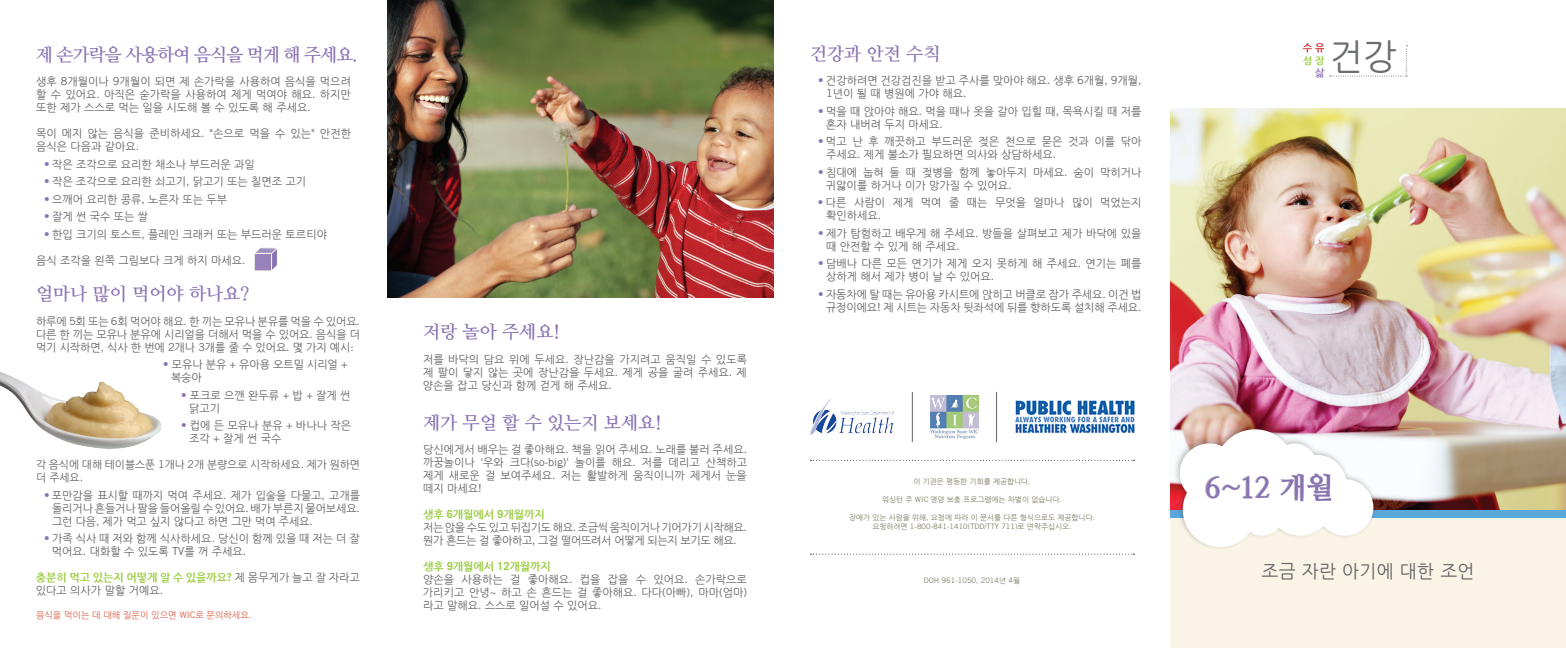
<style>
.page{position:relative;width:1566px;height:648px;background:#fff}
.page>*{position:absolute;margin:0;border:0;box-sizing:border-box;transform-origin:0 0}
.t1{font:35.6px "Nanum Gothic";color:#6c6d70}
.t2{font:800 29px "Nanum Myeongjo";color:#8972b3}
.t3{font:700 18px "Nanum Myeongjo";color:#8972b3}
.t4{font:700 18px "Nanum Myeongjo";letter-spacing:-.04em;color:#8972b3}
.t5{font:18px "Nanum Gothic";letter-spacing:.02em;color:#636366}
.t6{font:11px/13px "Nanum Gothic";color:#636366}
.t7{font:11px/13px "Nanum Gothic";letter-spacing:-.03em;color:#636366}
.t8{font:11px "Nanum Gothic";letter-spacing:.305em;color:#636366}
.t9{font:10.8px/13px "Nanum Gothic";color:#636366}
.t10{font:700 10.1px "Nanum Gothic";color:#d1232a}
.t11{font:700 10.1px "Nanum Gothic";color:#99ca3b}
.t12{font:700 10.1px "Nanum Gothic";color:#8972b3}
.t13{font:9px "Nanum Gothic";color:#db634b}
.t14{font:7.5px "Nanum Gothic";color:#837c67}
.t15{font:7.5px "Trade Gothic LT Std";color:#837c67}
.s1{font-family:"Trade Gothic LT Std"}
.s2{font-family:"Trade Gothic LT Std";color:#8972b3}
.s3{font-weight:700;color:#99ca3b}
.s4{font-family:"Trade Gothic LT Std";font-weight:700;color:#99ca3b}
.s5{font-family:"Nanum Gothic"}
</style>
<div class="page">
<svg style="left:810px;top:460px;width:325px;height:1px"></svg>
<svg style="left:810px;top:554px;width:325px;height:1px"></svg>
<img style="left:930px;top:396px;width:49px;height:43px">
<img style="left:810px;top:399px;width:84px;height:36px">
<img style="left:1015px;top:401px;width:120px;height:32px">
<hr style="left:912px;top:392px;width:1px;height:50px;background:#636366">
<hr style="left:996px;top:392px;width:1px;height:50px;background:#636366">
<img style="left:387px;top:0;width:387px;height:297px">
<div style="left:1170px;top:507px;width:396px;height:141px;background:#f9f4e5"></div>
<img style="left:1170px;top:109px;width:396px;height:401px">
<div style="left:1170px;top:510px;width:396px;height:8px;background:#5ba8dc"></div>
<div style="left:1174px;top:423px;width:203px;height:127px;background:#231f20;opacity:.25"></div>
<svg style="left:1180px;top:429px;width:193px;height:118px"></svg>
<div style="left:1206px;top:473px;width:125px;height:28px;background:#231f20;opacity:.25"></div>
<svg style="left:254px;top:247px;width:24px;height:24px"></svg>
<img style="left:0;top:371px;width:162px;height:78px">
<svg style="left:1330px;top:45px;width:77px;height:32px"></svg>
<h3 class="t4" style="left:36px;top:43px;width:323px">제 손가락을 사용하여 음식을 먹게 해 주세요.</h3>
<p class="t6" style="left:36px;top:75px;width:317px;text-align:justify">생후 <span class="s1">8</span>개월이나 <span class="s1">9</span>개월이 되면 제 손가락을 사용하여 음식을 먹으려 할 수 있어요<span class="s1">.</span> 아직은 숟가락을 사용하여 제게 먹여야 해요<span class="s1">.</span> 하지만 또한 제가 스스로 먹는 일을 시도해 볼 수 있도록 해 주세요<span class="s1">.</span></p>
<p class="t6" style="left:36px;top:127px;width:317px">목이 메지 않는 음식을 준비하세요<span class="s1">. "</span>손으로 먹을 수 있는<span class="s1">"</span> 안전한 음식은 다음과 같아요<span class="s1">.</span></p>
<p class="t6" style="left:44px;top:158px;width:212px"><span class="s2">•</span> 작은 조각으로 요리한 채소나 부드러운 과일</p>
<p class="t6" style="left:44px;top:175px;width:264px"><span class="s2">•</span> 작은 조각으로 요리한 쇠고기<span class="s1">,</span> 닭고기 또는 칠면조 고기</p>
<p class="t6" style="left:44px;top:193px;width:185px"><span class="s2">•</span> 으깨어 요리한 콩류<span class="s1">,</span> 노른자 또는 두부</p>
<p class="t8" style="left:44px;top:211px;width:106px"><span class="s2">•</span> 잘게썬국수또는쌀</p>
<p class="t6" style="left:44px;top:228px;width:284px"><span class="s2">•</span> 한입 크기의 토스트<span class="s1">,</span> 플레인 크래커 또는 부드러운 토르티야</p>
<p class="t6" style="left:36px;top:254px;width:211px">음식 조각을 왼쪽 그림보다 크게 하지 마세요<span class="s1">.</span></p>
<h3 class="t3" style="left:36px;top:283px;width:215px">얼마나 많이 먹어야 하나요?</h3>
<p class="t6" style="left:36px;top:315px;width:326px;text-align:justify">하루에 <span class="s1">5</span>회 또는 <span class="s1">6</span>회 먹어야 해요<span class="s1">.</span> 한 끼는 모유나 분유를 먹을 수 있어요<span class="s1">. </span>다른 한 끼는 모유나 분유에 시리얼을 더해서 먹을 수 있어요<span class="s1">.</span> 음식을 더 먹기 시작하면<span class="s1">,</span> 식사 한 번에 <span class="s1">2</span>개나 <span class="s1">3</span>개를 줄 수 있어요<span class="s1">.</span> 몇 가지 예시<span class="s1">:</span></p>
<p class="t6" style="left:171px;top:358px;width:178px;text-indent:-8px"><span class="s2">•</span> 모유나 분유 <span class="s1">+</span> 유아용 오트밀 시리얼 <span class="s1">+ </span>복숭아</p>
<p class="t6" style="left:189px;top:389px;width:163px;text-indent:-8px"><span class="s2">•</span> 포크로 으깬 완두류 <span class="s1">+</span> 밥 <span class="s1">+</span> 잘게 썬 닭고기</p>
<p class="t6" style="left:189px;top:419px;width:164px;text-indent:-8px"><span class="s2">•</span> 컵에 든 모유나 분유 <span class="s1">+</span> 바나나 작은 조각 <span class="s1">+</span> 잘게 썬 국수</p>
<p class="t9" style="left:36px;top:458px;width:326px">각 음식에 대해 테이블스푼 <span class="s1">1</span>개나 <span class="s1">2</span>개 분량으로 시작하세요<span class="s1">.</span> 제가 원하면 더 주세요<span class="s1">.</span></p>
<p class="t6" style="left:52px;top:489px;width:310px;text-align:justify;text-indent:-8px"><span class="s2">•</span> 포만감을 표시할 때까지 먹여 주세요<span class="s1">.</span> 제가 입술을 다물고<span class="s1">,</span> 고개를 돌리거나 흔들거나 팔을 들어올릴 수 있어요<span class="s1">.</span> 배가 부른지 물어보세요<span class="s1">. </span>그런 다음<span class="s1">,</span> 제가 먹고 싶지 않다고 하면 그만 먹여 주세요<span class="s1">.</span></p>
<p class="t6" style="left:52px;top:532px;width:309px;text-indent:-8px"><span class="s2">•</span> 가족 식사 때 저와 함께 식사하세요<span class="s1">.</span> 당신이 함께 있을 때 저는 더 잘 먹어요<span class="s1">.</span> 대화할 수 있도록 <span class="s1">TV</span>를 꺼 주세요<span class="s1">.</span></p>
<p class="t6" style="left:36px;top:571px;width:326px"><span class="s3">충분히 먹고 있는지 어떻게 알 수 있을까요</span><span class="s4">?</span> 제 몸무게가 늘고 잘 자라고 있다고 의사가 말할 거예요<span class="s1">.</span></p>
<p class="t13" style="left:36px;top:611px;width:217px">음식을 먹이는 데 대해 질문이 있으면 <span class="s1">WIC</span>로 문의하세요<span class="s1">.</span></p>
<h3 class="t3" style="left:423px;top:321px;width:139px">저랑 놀아 주세요!</h3>
<p class="t6" style="left:423px;top:353px;width:326px;text-align:justify">저를 바닥의 담요 위에 두세요<span class="s1">.</span> 장난감을 가지려고 움직일 수 있도록 제 팔이 닿지 않는 곳에 장난감을 두세요<span class="s1">.</span> 제게 공을 굴려 주세요<span class="s1">.</span> 제 양손을 잡고 당신과 함께 걷게 해 주세요<span class="s1">.</span></p>
<h3 class="t3" style="left:423px;top:411px;width:240px">제가 무얼 할 수 있는지 보세요!</h3>
<p class="t6" style="left:423px;top:443px;width:326px;text-align:justify">당신에게서 배우는 걸 좋아해요<span class="s1">.</span> 책을 읽어 주세요<span class="s1">.</span> 노래를 불러 주세요<span class="s1">. </span>까꿍놀이나 <span class="s1">'</span>우와 크다<span class="s1">(so-big)'</span> 놀이를 해요<span class="s1">.</span> 저를 데리고 산책하고 제게 새로운 걸 보여주세요<span class="s1">.</span> 저는 활발하게 움직이니까 제게서 눈을 떼지 마세요<span class="s1">!</span></p>
<p class="t7" style="left:423px;top:508px;width:326px"><span class="s3">생후</span> <span class="s4">6</span><span class="s3">개월에서</span> <span class="s4">9</span><span class="s3">개월까지<br></span>저는 앉을 수도 있고 뒤집기도 해요<span class="s1">.</span> 조금씩 움직이거나 기어가기 시작해요<span class="s1">. </span>뭔가 흔드는 걸 좋아하고<span class="s1">,</span> 그걸 떨어뜨려서 어떻게 되는지 보기도 해요<span class="s1">.</span></p>
<p class="t6" style="left:423px;top:560px;width:326px"><span class="s3">생후</span> <span class="s4">9</span><span class="s3">개월에서</span> <span class="s4">12</span><span class="s3">개월까지<br></span>양손을 사용하는 걸 좋아해요<span class="s1">.</span> 컵을 잡을 수 있어요<span class="s1">.</span> 손가락으로 가리키고 안녕<span class="s1">~</span> 하고 손 흔드는 걸 좋아해요<span class="s1">.</span> 다다<span class="s1">(</span>아빠<span class="s1">),</span> 마마<span class="s1">(</span>엄마<span class="s1">) </span>라고 말해요<span class="s1">.</span> 스스로 일어설 수 있어요<span class="s1">.</span></p>
<h3 class="t3" style="left:810px;top:42px;width:132px">건강과 안전 수칙</h3>
<p class="t6" style="left:826px;top:74px;width:317px;text-indent:-8px"><span class="s2">•</span> 건강하려면 건강검진을 받고 주사를 맞아야 해요<span class="s1">.</span> 생후 <span class="s1">6</span>개월<span class="s1">, 9</span>개월<span class="s1">,<br>1</span>년이 될 때 병원에 가야 해요<span class="s1">.</span></p>
<p class="t6" style="left:826px;top:105px;width:317px;text-indent:-8px"><span class="s2">•</span> 먹을 때 앉아야 해요<span class="s1">.</span> 먹을 때나 옷을 갈아 입힐 때<span class="s1">,</span> 목욕시킬 때 저를 혼자 내버려 두지 마세요<span class="s1">.</span></p>
<p class="t6" style="left:826px;top:135px;width:317px;text-indent:-8px"><span class="s2">•</span> 먹고 난 후 깨끗하고 부드러운 젖은 천으로 묻은 것과 이를 닦아 주세요<span class="s1">.</span> 제게 불소가 필요하면 의사와 상담하세요<span class="s1">.</span></p>
<p class="t6" style="left:826px;top:166px;width:317px;text-indent:-8px"><span class="s2">•</span> 침대에 눕혀 둘 때 젖병을 함께 놓아두지 마세요<span class="s1">.</span> 숨이 막히거나 귀앓이를 하거나 이가 망가질 수 있어요<span class="s1">.</span></p>
<p class="t6" style="left:826px;top:196px;width:317px;text-indent:-8px"><span class="s2">•</span> 다른 사람이 제게 먹여 줄 때는 무엇을 얼마나 많이 먹었는지 확인하세요<span class="s1">.</span></p>
<p class="t6" style="left:826px;top:227px;width:317px;text-indent:-8px"><span class="s2">•</span> 제가 탐험하고 배우게 해 주세요<span class="s1">.</span> 방들을 살펴보고 제가 바닥에 있을 때 안전할 수 있게 해 주세요<span class="s1">.</span></p>
<p class="t6" style="left:826px;top:257px;width:317px;text-indent:-8px"><span class="s2">•</span> 담배나 다른 모든 연기가 제게 오지 못하게 해 주세요<span class="s1">.</span> 연기는 폐를 상하게 해서 제가 병이 날 수 있어요<span class="s1">.</span></p>
<p class="t6" style="left:818px;top:288px;width:325px;text-align:right"><span class="s2">•</span> 자동차에 탈 때는 유아용 카시트에 앉히고 버클로 잠가 주세요<span class="s1">.</span> 이건 법 규정이에요<span class="s1">!</span> 제 시트는 자동차 뒷좌석에 뒤를 향하도록 설치해 주세요<span class="s1">.</span></p>
<p class="t14" style="left:913px;top:478px;width:119px">이 기관은 평등한 기회를 제공합니다<span class="s1">.</span></p>
<p class="t14" style="left:882px;top:496px;width:181px">워싱턴 주 <span class="s1">WIC</span> 영양 보충 프로그램에는 차별이 없습니다<span class="s1">.</span></p>
<p class="t14" style="left:849px;top:514px;width:247px">장애가 있는 사람을 위해<span class="s1">,</span> 요청에 따라 이 문서를 다른 형식으로도 제공합니다<span class="s1">.</span></p>
<p class="t15" style="left:872px;top:522px;width:201px"><span class="s5">요청하려면</span> 1-800-841-1410(TDD/TTY 711)<span class="s5">로 연락주십시오</span>.</p>
<p class="t15" style="left:924px;top:576px;width:98px">DOH 961-1050, 2014<span class="s5">년</span> 4<span class="s5">월</span></p>
<p class="t10" style="left:1303px;top:43px;width:24px">수 유</p>
<p class="t11" style="left:1303px;top:55px;width:24px">성 장</p>
<p class="t12" style="left:1315px;top:68px;width:11px">삶</p>
<h1 class="t1" style="left:1330px;top:39px;width:69px">건강</h1>
<h2 class="t2" style="left:1205px;top:471px;width:130px">6~12 개월</h2>
<h3 class="t5" style="left:1261px;top:563px;width:215px">조금 자란 아기에 대한 조언</h3>
</div>
